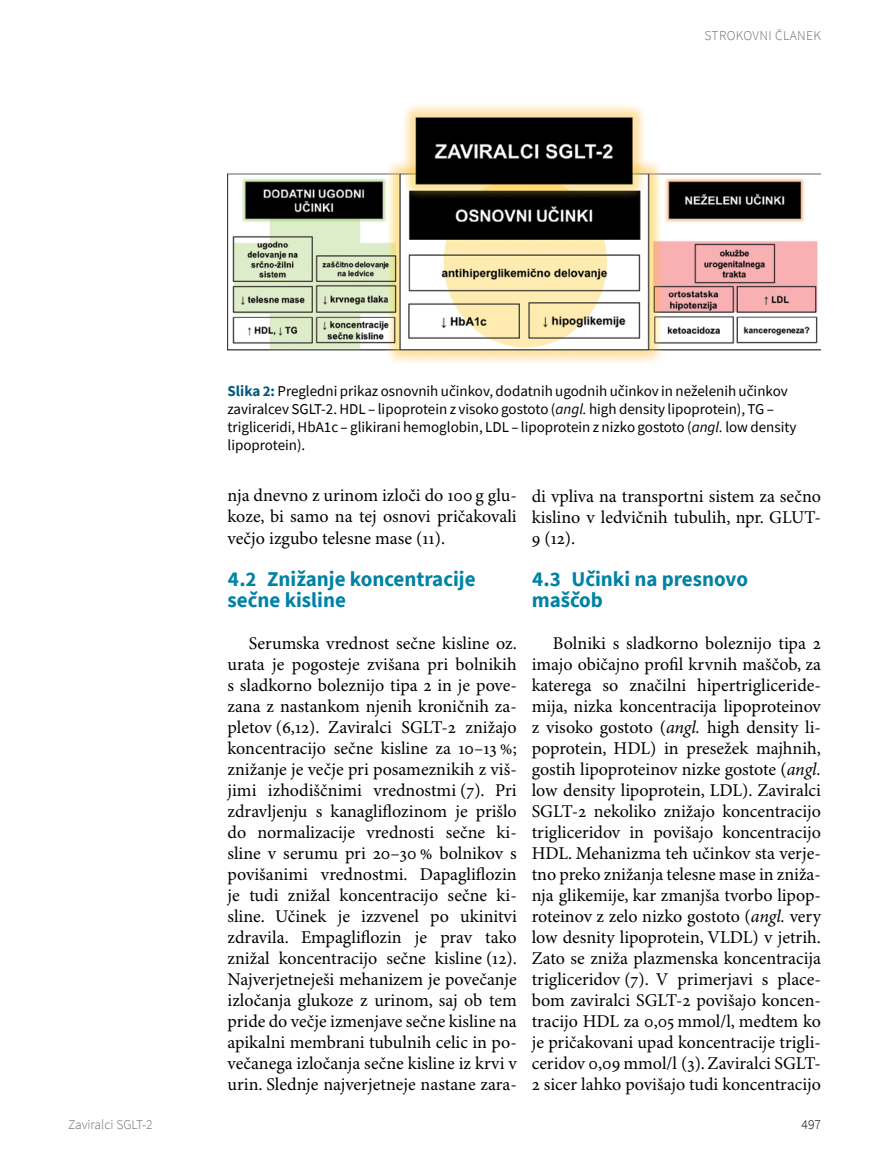
<style>
.page{position:relative;width:872px;height:1166px;background:#fff}
.page>*{position:absolute;margin:0;border:0;box-sizing:border-box;transform-origin:0 0}
.t1{font:700 21px/21px "Source Sans Pro";color:#0082a5}
.t2{font:18px/21px "Minion Pro";color:#000;text-align:justify}
.t3{font:15px/18px "Source Sans Pro";color:#000}
.t4{font:300 13.5px "Source Sans Pro";letter-spacing:.005em;color:#6d6e71}
.t5{font:300 13.5px "Source Sans Pro";letter-spacing:.025em;color:#6d6e71}
.t6{font:300 13.5px "Source Sans Pro";color:#000}
.s1{font-weight:700;color:#005b7f}
.s2{font-style:italic}
</style>
<div class="page">
<img style="left:227px;top:105px;width:593px;height:258px">
<p class="t5" style="left:704px;top:27px;width:118px">STROKOVNI ČLANEK</p>
<p class="t3" style="left:227px;top:382px;width:570px"><span class="s1">Slika 2:</span> Pregledni prikaz osnovnih učinkov, dodatnih ugodnih učinkov in neželenih učinkov zaviralcev SGLT-2. HDL – lipoprotein z visoko gostoto (<span class="s2">angl.</span> high density lipoprotein), TG – trigliceridi, HbA1c – glikirani hemoglobin, LDL – lipoprotein z nizko gostoto (<span class="s2">angl.</span> low density lipoprotein).</p>
<p class="t2" style="left:227px;top:486px;width:291px">nja dnevno z urinom izloči do 100 g glu&shy;koze, bi samo na tej osnovi pričakovali večjo izgubo telesne mase (11).</p>
<p class="t1" style="left:227px;top:567px;width:250px">4.2 Znižanje koncentracije sečne kisline</p>
<p class="t2" style="left:227px;top:633px;width:291px;text-indent:21px">Serumska vrednost sečne kisline oz. urata je pogosteje zvišana pri bolnikih s sladkorno boleznijo tipa 2 in je pove&shy;zana z nastankom njenih kroničnih za&shy;pletov (6,12). Zaviralci SGLT-2 znižajo koncentracijo sečne kisline za 10–13 %; znižanje je večje pri posameznikih z viš&shy;jimi izhodiščnimi vrednostmi (7). Pri zdravljenju s kanagliflozinom je prišlo do normalizacije vrednosti sečne ki&shy;sline v serumu pri 20–30 % bolnikov s povišanimi vrednostmi. Dapagliflozin je tudi znižal koncentracijo sečne ki&shy;sline. Učinek je izzvenel po ukinitvi zdravila. Empagliflozin je prav tako znižal koncentracijo sečne kisline (12).<br>Najverjetneješi mehanizem je povečanje izločanja glukoze z urinom, saj ob tem pride do večje izmenjave sečne kisline na apikalni membrani tubulnih celic in po&shy;večanega izločanja sečne kisline iz krvi v urin. Slednje najverjetneje nastane zara-</p>
<p class="t2" style="left:532px;top:486px;width:291px">di vpliva na transportni sistem za sečno kislino v ledvičnih tubulih, npr. GLUT-9 (12).</p>
<p class="t1" style="left:531px;top:567px;width:218px">4.3 Učinki na presnovo maščob</p>
<p class="t2" style="left:531px;top:633px;width:291px;text-indent:21px">Bolniki s sladkorno boleznijo tipa 2 imajo običajno profil krvnih maščob, za katerega so značilni hipertrigliceride&shy;mija, nizka koncentracija lipoproteinov z visoko gostoto (<span class="s2">angl.</span> high density li&shy;poprotein, HDL) in presežek majhnih, gostih lipoproteinov nizke gostote (<span class="s2">angl. </span>low density lipoprotein, LDL). Zaviralci SGLT-2 nekoliko znižajo koncentracijo trigliceridov in povišajo koncentracijo HDL. Mehanizma teh učinkov sta verje&shy;tno preko znižanja telesne mase in zniža&shy;nja glikemije, kar zmanjša tvorbo lipop&shy;roteinov z zelo nizko gostoto (<span class="s2">angl.</span> very low desnity lipoprotein, VLDL) v jetrih.<br>Zato se zniža plazmenska koncentracija trigliceridov (7). V primerjavi s place&shy;bom zaviralci SGLT-2 povišajo koncen&shy;tracijo HDL za 0,05 mmol/l, medtem ko je pričakovani upad koncentracije trigli&shy;ceridov 0,09 mmol/l (3). Zaviralci SGLT-2 sicer lahko povišajo tudi koncentracijo</p>
<p class="t4" style="left:68px;top:1116px;width:86px">ZAVIRALCI SGLT-2</p>
<p class="t6" style="left:801px;top:1116px;width:21px">497</p>
</div>
